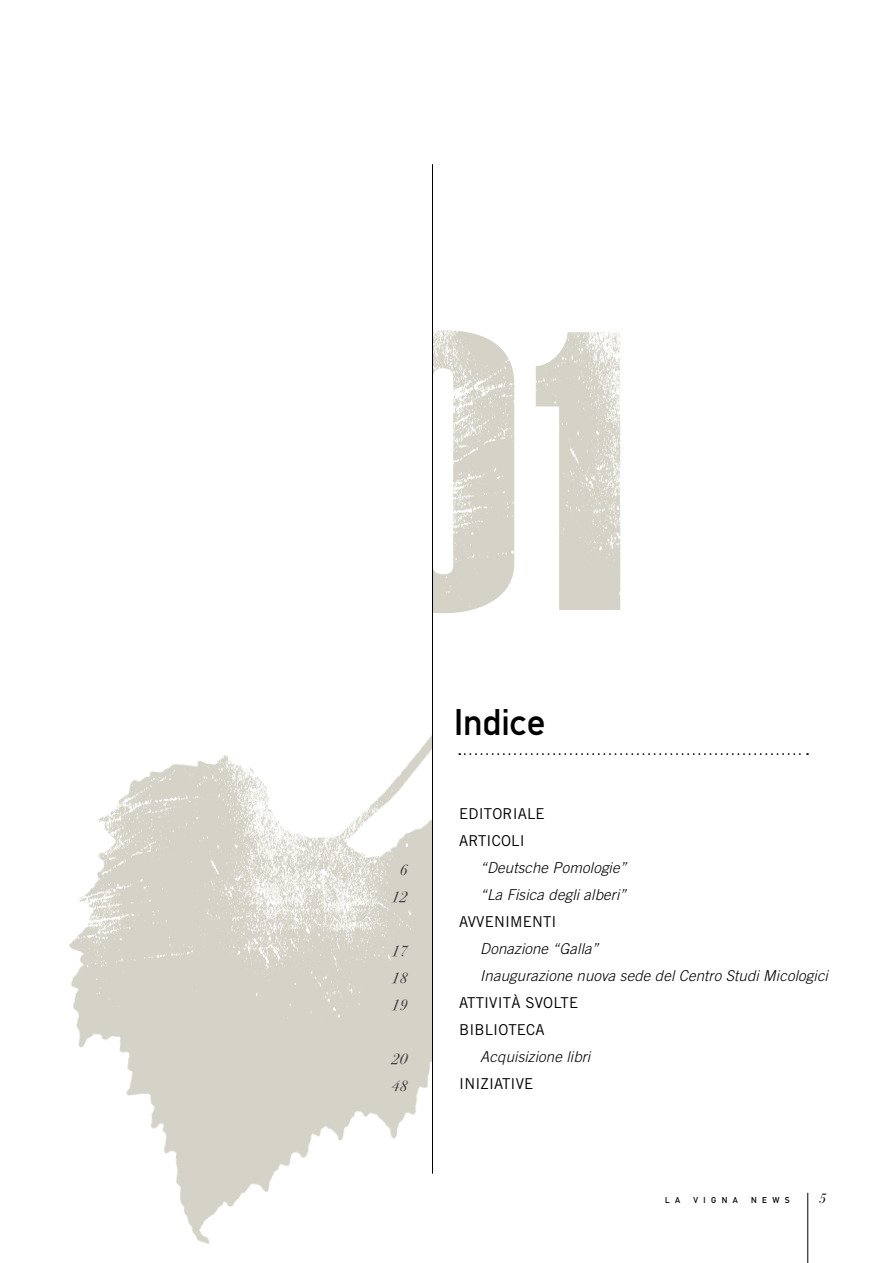
<style>
.page{position:relative;width:893px;height:1263px;background:#fff}
.page>*{position:absolute;margin:0;border:0;box-sizing:border-box;transform-origin:0 0}
.t1{font:396.9px "Haettenschweiler";color:#d5d3c7}
.t2{font:39px "Mittelschrift";letter-spacing:.01em;color:#000}
.t3{font:italic 300 15px/27px "Trade Gothic";letter-spacing:.01em;color:#000}
.t4{font:15px/27px "Trade Gothic";letter-spacing:.01em;color:#000}
.t5{font:15px/27px "Bodoni Svty Two ITCTT Book Ita";letter-spacing:.01em;color:#3e3e40;text-align:center}
.t6{font:13.5px "Bodoni Svty Two ITCTT Book Ita";color:#000}
.t7{font:9px "Mittelschrift";letter-spacing:.6em;color:#000}
</style>
<div class="page">
<hr style="left:807px;top:1193px;width:1px;height:70px;background:#000">
<img style="left:76px;top:735px;width:356px;height:509px">
<img style="left:69px;top:741px;width:342px;height:277px">
<svg style="left:459px;top:753px;width:349px;height:2px"></svg>
<hr style="left:432px;top:164px;width:1px;height:1010px;background:#000">
<h1 class="t1" style="left:365px;top:245px;width:262px">01</h1>
<p class="t5" style="left:391px;top:855px;width:17px">6<br>12</p>
<p class="t5" style="left:391px;top:936px;width:17px;text-align:justify">17<br>18<br>19</p>
<p class="t5" style="left:391px;top:1044px;width:17px;text-align:left">20<br>48</p>
<h2 class="t2" style="left:454px;top:696px;width:93px">Indice</h2>
<p class="t4" style="left:459px;top:799px;width:87px">EDITORIALE<br>ARTICOLI</p>
<p class="t3" style="left:480px;top:853px;width:148px">“Deutsche Pomologie” “La Fisica degli alberi”</p>
<p class="t4" style="left:459px;top:907px;width:99px">AVVENIMENTI</p>
<p class="t3" style="left:480px;top:934px;width:349px">Donazione “Galla”<br>Inaugurazione nuova sede del Centro Studi Micologici</p>
<p class="t4" style="left:459px;top:988px;width:120px">ATTIVITÀ SVOLTE<br>BIBLIOTECA</p>
<p class="t3" style="left:480px;top:1042px;width:112px">Acquisizione libri</p>
<p class="t4" style="left:459px;top:1069px;width:76px">INIZIATIVE</p>
<p class="t7" style="left:665px;top:1194px;width:17px">L A</p>
<p class="t7" style="left:694px;top:1194px;width:46px">VIGNA</p>
<p class="t7" style="left:751px;top:1194px;width:40px">NEWS</p>
<p class="t6" style="left:819px;top:1187px;width:9px">5</p>
</div>
